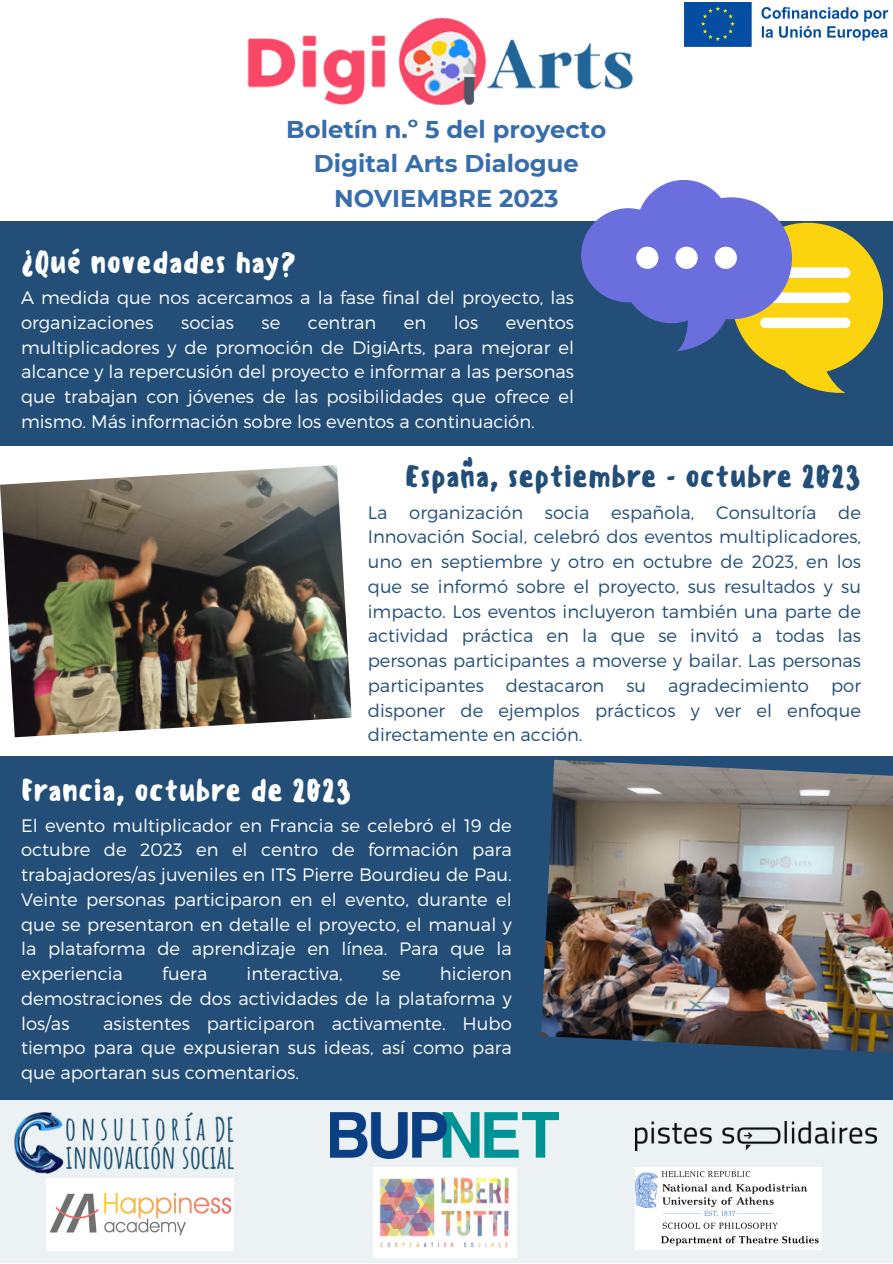
<style>
.page{position:relative;width:893px;height:1264px;background:#fff}
.page>*{position:absolute;margin:0;border:0;box-sizing:border-box;transform-origin:0 0}
.t1{font:500 30px "Sensei";color:#fff}
.t2{font:500 30px "Sensei";color:#224e78}
.t3{font:700 24.3px "Montserrat";color:#386dab}
.t4{font:300 18px/24.8px "Montserrat";color:#fff;text-align:justify}
.t5{font:300 18px/24.8px "Montserrat";color:#224e78;text-align:justify}
</style>
<div class="page">
<div style="left:0;top:756px;width:892px;height:370px;background:#224e78"></div>
<div style="left:0;top:222px;width:892px;height:224px;background:#224e78"></div>
<img style="left:247px;top:17px;width:387px;height:88px">
<img style="left:682px;top:2px;width:207px;height:44px">
<div style="left:0;top:1100px;width:892px;height:162px;background:#ecf2f4"></div>
<img style="left:14px;top:1112px;width:220px;height:61px">
<img style="left:46px;top:1178px;width:188px;height:72px">
<img style="left:330px;top:1112px;width:228px;height:46px">
<img style="left:373px;top:1167px;width:143px;height:90px">
<img style="left:636px;top:1121px;width:240px;height:29px">
<img style="left:636px;top:1167px;width:185px;height:82px">
<img style="left:541px;top:759px;width:351px;height:294px">
<img style="left:0;top:465px;width:351px;height:272px">
<svg style="left:581px;top:180px;width:301px;height:213px"></svg>
<div style="left:636px;top:247px;width:22px;height:22px;background:#fff;border-radius:50%"></div>
<div style="left:675px;top:247px;width:22px;height:22px;background:#fff;border-radius:50%"></div>
<div style="left:714px;top:247px;width:22px;height:22px;background:#fff;border-radius:50%"></div>
<p class="t3" style="left:286px;top:114px;width:321px">Boletín n.º 5 del proyecto</p>
<p class="t3" style="left:314px;top:149px;width:266px">Digital Arts Dialogue</p>
<p class="t3" style="left:334px;top:184px;width:226px">NOVIEMBRE 2023</p>
<p class="t1" style="left:21px;top:244px;width:276px">¿Qué novedades hay?</p>
<p class="t4" style="left:21px;top:284px;width:554px">A medida que nos acercamos a la fase final del proyecto, las organizaciones</p>
<p class="t4" style="left:181px;top:309px;width:54px">socias</p>
<p class="t4" style="left:261px;top:309px;width:20px">se</p>
<p class="t4" style="left:308px;top:309px;width:70px">centran</p>
<p class="t4" style="left:404px;top:309px;width:24px">en</p>
<p class="t4" style="left:454px;top:309px;width:26px">los</p>
<p class="t4" style="left:21px;top:309px;width:554px;text-indent:484px">eventos multiplicadores y de promoción de DigiArts, para mejorar el alcance y la repercusión del proyecto e informar a las personas que trabajan con jóvenes de las posibilidades que ofrece el mismo. Más información sobre los eventos a continuación.</p>
<p class="t2" style="left:405px;top:459px;width:457px">España, septiembre - octubre 2023</p>
<p class="t5" style="left:368px;top:499px;width:495px">La organización socia española, Consultoría de Innovación Social, celebró dos eventos multiplicadores, uno en septiembre y otro en octubre de 2023, en los que se informó sobre el proyecto, sus resultados y su impacto. Los eventos incluyeron también una parte de actividad práctica en la que se invitó a todas las personas participantes a moverse y bailar. Las personas participantes destacaron su agradecimiento por disponer de ejemplos prácticos y ver el enfoque directamente en acción.</p>
<p class="t1" style="left:21px;top:772px;width:332px">Francia, octubre de 2023</p>
<p class="t4" style="left:21px;top:812px;width:492px">El evento multiplicador en Francia se celebró el 19 de octubre de 2023 en el centro de formación para trabajadores/as juveniles en ITS Pierre Bourdieu de Pau.<br>Veinte personas participaron en el evento, durante el que se presentaron en detalle el proyecto, el manual y la plataforma de aprendizaje en línea. Para que la experiencia</p>
<p class="t4" style="left:162px;top:960px;width:47px">fuera</p>
<p class="t4" style="left:247px;top:960px;width:98px">interactiva,</p>
<p class="t4" style="left:382px;top:960px;width:20px">se</p>
<p class="t4" style="left:21px;top:960px;width:492px;text-indent:419px">hicieron demostraciones de dos actividades de la plataforma y los/as</p>
<p class="t4" style="left:21px;top:1009px;width:492px;text-indent:82px">asistentes participaron activamente. Hubo tiempo para que expusieran sus ideas, así como para que aportaran sus comentarios.</p>
</div>
